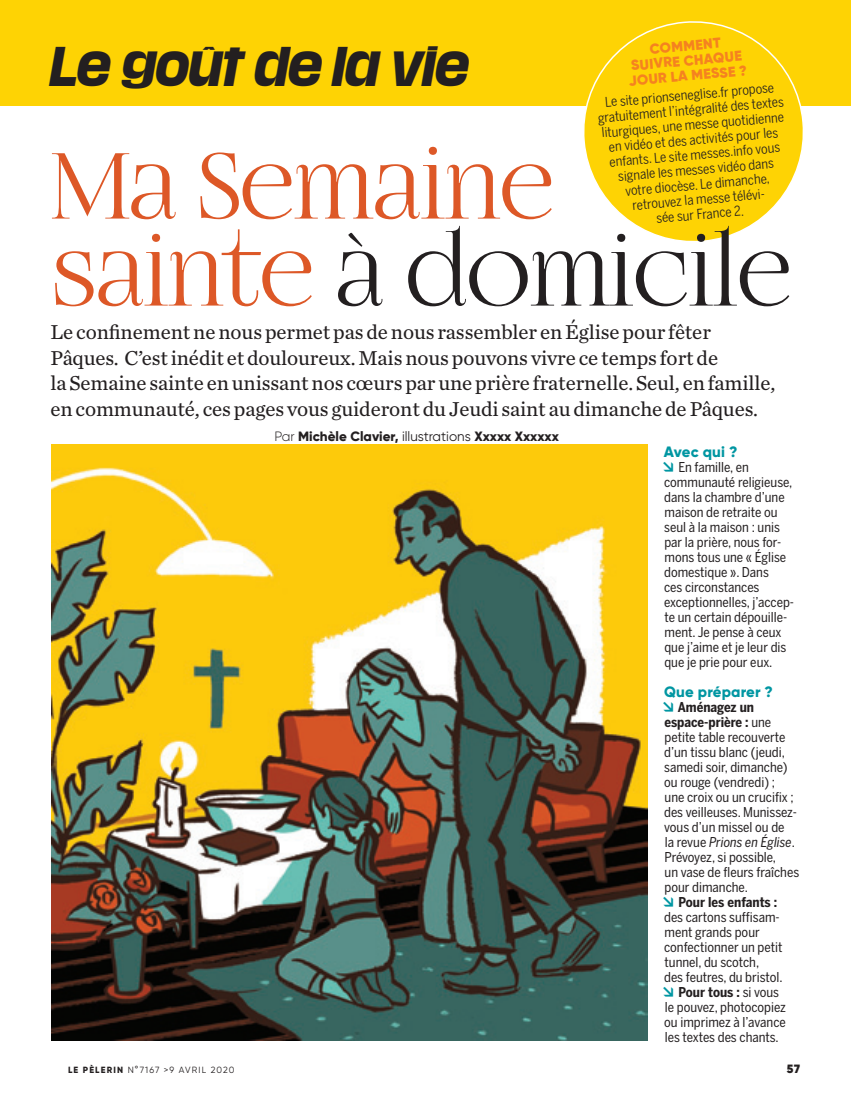
<style>
.page{position:relative;width:851px;height:1106px;background:#fff}
.page>*{position:absolute;margin:0;border:0;box-sizing:border-box;transform-origin:0 0}
.t1{font:109.05px "Fogtwo No 5";letter-spacing:-.02em;color:#231f20}
.t2{font:109.05px "Fogtwo No 5";letter-spacing:-.02em;color:#dd5827}
.t3{font:italic 700 48px "Media Sans";letter-spacing:.01em;color:#231f20}
.t4{font:21px/25.5px "Chronicle Text G2";letter-spacing:-.005em;color:#231f20}
.t5{font:800 15px "Gilroy";letter-spacing:.01em;color:#0096a2}
.t6{font:900 14.25px/15px "Gilroy";color:#f58220;text-align:center}
.t7{font:13.5px/15px "Benton Sans Condensed";color:#231f20}
.t8{font:13.5px/15px "Benton Sans Condensed";color:#231f20;text-align:center}
.t9{font:800 13.5px "Gilroy";color:#231f20}
.t10{font:900 12px "Gilroy";color:#231f20}
.t11{font:9px "Gilroy";letter-spacing:.115em;color:#231f20}
.s1{color:#dd5827}
.s2{font-weight:300}
.s3{font-weight:400}
.s4{font-family:"Gilroy";font-weight:600;font-size:18px;color:#0096a2}
.s5{font-weight:700}
.s6{font-style:italic}
.s7{font-weight:800}
</style>
<div class="page">
<div style="left:0;top:0;width:850px;height:105px;background:#fed304"></div>
<img style="left:51px;top:445px;width:596px;height:595px">
<svg style="left:578px;top:21px;width:230px;height:220px"></svg>
<p class="t6" style="left:625px;top:43px;width:120px;rotate:-5deg">Comment suivre c haque jour la messe ?</p>
<p class="t8" style="left:596px;top:95px;width:188px;rotate:-5deg">Le site prionseneglise.fr propose gratuitement l’intégralité des textes liturgiques, une messe quotidienne en vidéo et des activités pour les enfants. Le site messes.info vous signale les messes vidéo dans votre diocèse. Le dimanche, retrouvez la messe télévi-</p>
<h2 class="t3" style="left:51px;top:38px;width:419px">Le goût de la vie</h2>
<h1 class="t2" style="left:51px;top:134px;width:505px">Ma Semaine</h1>
<p class="t8" style="left:655px;top:210px;width:90px;rotate:-5deg">sée sur France 2.</p>
<h1 class="t1" style="left:51px;top:221px;width:742px"><span class="s1">sainte</span> à domicile</h1>
<p class="t4" style="left:50px;top:318px;width:726px">Le confinement ne nous permet pas de nous rassembler en Église pour fêter Pâques. C’est inédit et douloureux. Mais nous pouvons vivre ce temps fort de<br>la Semaine sainte en unissant nos cœurs par une prière fraternelle. Seul, en famille, en communauté, ces pages vous guideront du Jeudi saint au dimanche de Pâques.</p>
<p class="t9" style="left:274px;top:428px;width:286px"><span class="s2">Par</span> Michèle Clavier, <span class="s3">illustrations</span> Xxxxx Xxxxxx</p>
<p class="t5" style="left:663px;top:442px;width:75px">Avec qui ?</p>
<p class="t7" style="left:662px;top:459px;width:133px"><span class="s4">↘</span> En famille, en communauté religieuse, dans la chambre d’une maison de retraite ou seul à la maison : unis par la prière, nous for&shy;mons tous une « Église domestique ». Dans<br>ces circonstances exceptionnelles, j’accep&shy;te un certain dépouille&shy;ment. Je pense à ceux que j’aime et je leur dis que je prie pour eux.</p>
<p class="t5" style="left:664px;top:682px;width:110px">Que préparer ?</p>
<p class="t7" style="left:662px;top:699px;width:138px"><span class="s4">↘</span> <span class="s5">Aménagez un espace-prière :</span> une petite table recouverte d’un tissu blanc (jeudi, samedi soir, dimanche) ou rouge (vendredi) ;<br>une croix ou un crucifix ; des veilleuses. Munissez&shy;vous d’un missel ou de<br>la revue <span class="s6">Prions en Église</span>.<br>Prévoyez, si possible,<br>un vase de fleurs fraîches pour dimanche.<br><span class="s4">↘</span> <span class="s5">Pour les enfants : </span>des cartons suffisam&shy;ment grands pour confectionner un petit tunnel, du scotch,<br>des feutres, du bristol.<br><span class="s4">↘</span> <span class="s5">Pour tous :</span> si vous<br>le pouvez, photocopiez ou imprimez à l’avance les textes des chants.</p>
<p class="t11" style="left:68px;top:1064px;width:168px"><span class="s7">LE Pèlerin</span> N°7167 &gt;9 avril 2020</p>
<p class="t10" style="left:786px;top:1061px;width:15px">57</p>
</div>
